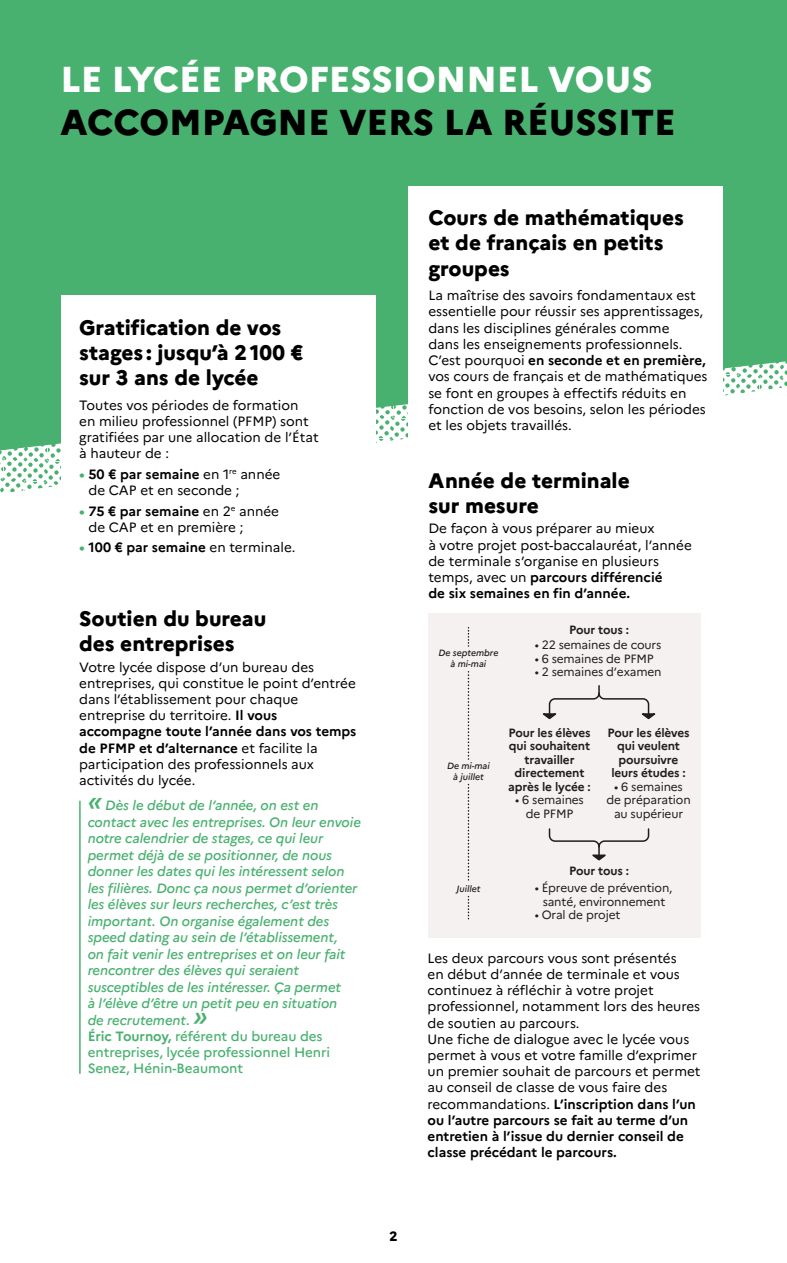
<style>
.page{position:relative;width:787px;height:1263px;background:#fff}
.page>*{position:absolute;margin:0;border:0;box-sizing:border-box;transform-origin:0 0}
.t1{font:800 36px "Marianne";color:#fff}
.t2{font:800 36px "Marianne";color:#000}
.t3{font:800 21px/25.2px "Marianne";color:#000}
.t4{font:13.5px/16.2px "Marianne";color:#000}
.t5{font:italic 500 13.5px/16.5px "Marianne";letter-spacing:-.005em;color:#49b170}
.t6{font:700 13.5px "Marianne";color:#000}
.t7{font:800 13.5px "Marianne";color:#000}
.t8{font:12px/13.5px "Marianne";letter-spacing:-.015em;color:#1e1e1c;text-align:center}
.t9{font:700 12px/13.5px "Marianne";letter-spacing:-.015em;color:#1e1e1c;text-align:center}
.t10{font:italic 500 9.15px/10.8px "Marianne";letter-spacing:-.005em;color:#1e1e1c;text-align:center}
.s1{font-weight:700;color:#49b170}
.s2{font-weight:700}
.s3{color:#49b170}
.s4{font-weight:400}
.s5{font-size:27px}
.s6{font-weight:700;font-style:normal}
.s7{font-style:normal}
</style>
<div class="page">
<div style="left:0;top:0;width:787px;height:341px;background:#49b170"></div>
<svg style="left:0;top:341px;width:787px;height:152px"></svg>
<div style="left:408px;top:186px;width:314px;height:363px;background:#fff"></div>
<div style="left:428px;top:613px;width:272px;height:325px;background:#f5f1f0"></div>
<svg style="left:467px;top:628px;width:2px;height:19px"></svg>
<svg style="left:467px;top:672px;width:2px;height:88px"></svg>
<svg style="left:467px;top:784px;width:2px;height:97px"></svg>
<svg style="left:467px;top:896px;width:2px;height:23px"></svg>
<svg style="left:542px;top:686px;width:114px;height:34px"></svg>
<svg style="left:548px;top:828px;width:102px;height:33px"></svg>
<div style="left:61px;top:296px;width:314px;height:362px;background:#fff"></div>
<hr style="left:79px;top:801px;width:2px;height:272px;background:#49b170">
<h1 class="t1" style="left:61px;top:51px;width:593px">LE LYCÉE PROFESSIONNEL VOUS</h1>
<h1 class="t2" style="left:61px;top:94px;width:616px">ACCOMPAGNE VERS LA RÉUSSITE</h1>
<h2 class="t3" style="left:79px;top:313px;width:226px">Gratification de vos stages : jusqu’à 2 100 € sur 3 ans de lycée</h2>
<p class="t4" style="left:79px;top:396px;width:241px">Toutes vos périodes de formation<br>en milieu professionnel (PFMP) sont gratifiées par une allocation de l’État à hauteur de :</p>
<p class="t4" style="left:88px;top:465px;width:193px;text-indent:-9px"><span class="s1">•</span> <span class="s2">50 € par semaine</span> en 1<sup>re</sup> année de CAP et en seconde ;</p>
<p class="t4" style="left:88px;top:501px;width:192px;text-indent:-9px"><span class="s1">•</span> <span class="s2">75 € par semaine</span> en 2<sup>e</sup> année de CAP et en première ;</p>
<p class="t6" style="left:79px;top:537px;width:218px"><span class="s3">•</span> 100 € par semaine <span class="s4">en terminale.</span></p>
<h2 class="t3" style="left:79px;top:604px;width:189px">Soutien du bureau des entreprises</h2>
<p class="t4" style="left:79px;top:658px;width:279px">Votre lycée dispose d’un bureau des entreprises, qui constitue le point d’entrée dans l’établissement pour chaque entreprise du territoire. <span class="s2">Il vous accompagne toute l’année dans vos temps de PFMP et d’alternance</span> et facilite la participation des professionnels aux activités du lycée.</p>
<p class="t5" style="left:88px;top:796px;width:275px"><span class="s5">«</span> Dès le début de l’année, on est en contact avec les entreprises. On leur envoie notre calendrier de stages, ce qui leur permet déjà de se positionner, de nous donner les dates qui les intéressent selon les filières. Donc ça nous permet d’orienter les élèves sur leurs recherches, c’est très important. On organise également des speed dating au sein de l’établissement,<br>on fait venir les entreprises et on leur fait rencontrer des élèves qui seraient susceptibles de les intéresser. Ça permet<br>à l’élève d’être un petit peu en situation<br>de recrutement. <span class="s5">»<br></span><span class="s6">Éric Tournoy,</span> <span class="s7">référent du bureau des entreprises, lycée professionnel Henri Senez, Hénin-Beaumont</span></p>
<p class="t7" style="left:389px;top:1225px;width:10px">2</p>
<h2 class="t3" style="left:428px;top:203px;width:257px">Cours de mathématiques et de français en petits groupes</h2>
<p class="t4" style="left:428px;top:286px;width:281px">La maîtrise des savoirs fondamentaux est essentielle pour réussir ses apprentissages, dans les disciplines générales comme<br>dans les enseignements professionnels.<br>C’est pourquoi <span class="s2">en seconde et en première, </span>vos cours de français et de mathématiques se font en groupes à effectifs réduits en fonction de vos besoins, selon les périodes et les objets travaillés.</p>
<h2 class="t3" style="left:428px;top:466px;width:203px">Année de terminale sur mesure</h2>
<p class="t4" style="left:428px;top:519px;width:265px">De façon à vous préparer au mieux<br>à votre projet post-baccalauréat, l’année de terminale s’organise en plusieurs temps, avec un <span class="s2">parcours différencié<br>de six semaines en fin d’année.</span></p>
<p class="t10" style="left:438px;top:648px;width:61px">De septembre à mi-mai</p>
<p class="t9" style="left:569px;top:623px;width:61px">Pour tous :</p>
<p class="t8" style="left:534px;top:638px;width:128px">• 22 semaines de cours</p>
<p class="t8" style="left:534px;top:652px;width:120px">• 6 semaines de PFMP</p>
<p class="t8" style="left:534px;top:665px;width:128px">• 2 semaines d’examen</p>
<p class="t10" style="left:447px;top:760px;width:44px">De mi-mai à juillet</p>
<p class="t10" style="left:456px;top:883px;width:25px">Juillet</p>
<p class="t9" style="left:508px;top:726px;width:84px">Pour les élèves qui souhaitent travailler directement après le lycée :</p>
<p class="t8" style="left:515px;top:793px;width:70px">• 6 semaines de PFMP</p>
<p class="t9" style="left:607px;top:726px;width:84px">Pour les élèves qui veulent poursuivre leurs études :</p>
<p class="t8" style="left:606px;top:779px;width:86px">• 6 semaines de préparation au supérieur</p>
<p class="t9" style="left:569px;top:864px;width:61px">Pour tous :</p>
<p class="t8" style="left:534px;top:881px;width:139px">• Épreuve de prévention, santé, environnement</p>
<p class="t8" style="left:534px;top:908px;width:87px">• Oral de projet</p>
<p class="t4" style="left:427px;top:949px;width:274px">Les deux parcours vous sont présentés<br>en début d’année de terminale et vous continuez à réfléchir à votre projet professionnel, notamment lors des heures de soutien au parcours.<br>Une fiche de dialogue avec le lycée vous permet à vous et votre famille d’exprimer un premier souhait de parcours et permet au conseil de classe de vous faire des recommandations. <span class="s2">L’inscription dans l’un ou l’autre parcours se fait au terme d’un entretien à l’issue du dernier conseil de classe précédant le parcours.</span></p>
</div>
